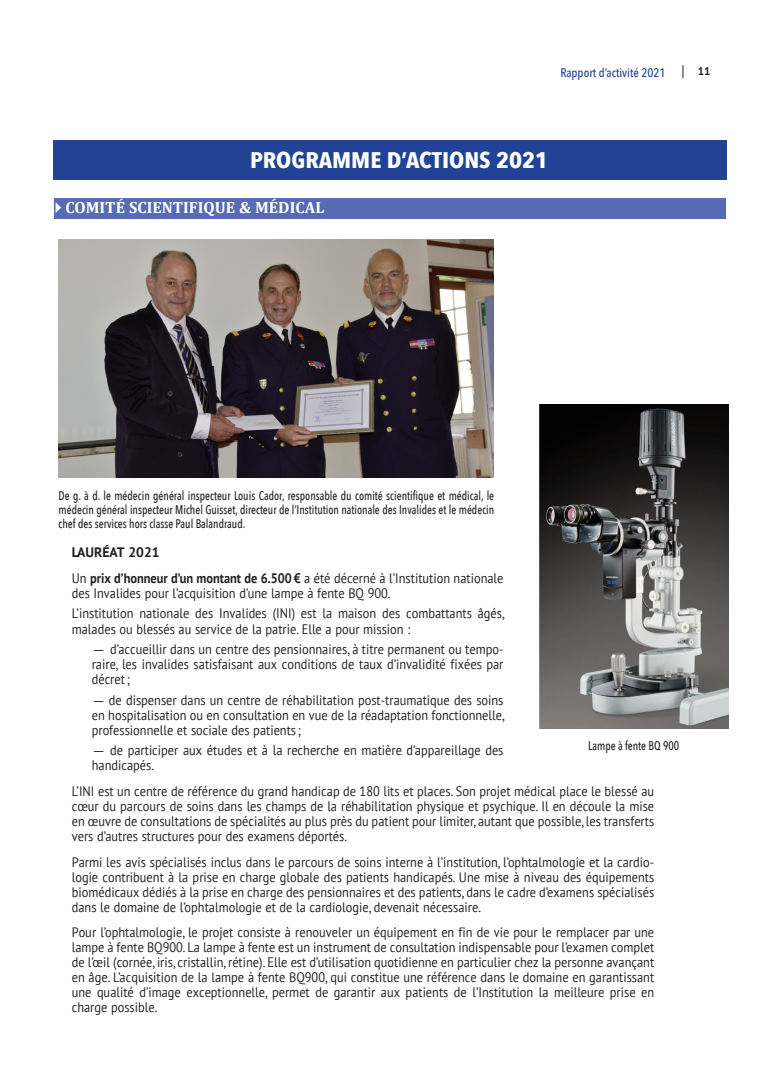
<style>
.page{position:relative;width:780px;height:1088px;background:#fff}
.page>*{position:absolute;margin:0;border:0;box-sizing:border-box;transform-origin:0 0}
.t1{font:700 22.5px "Avenir Next Condensed";color:#fff;scale:1.1 1}
.t2{font:700 16.25px "Cambria";color:#fff}
.t3{font:13.75px/15px "PT Sans";color:#231f20;text-align:justify;scale:.9 1}
.t4{font:700 13.75px "PT Sans";color:#231f20}
.t5{font:500 12.5px/13.8px "Avenir Next Condensed";color:#231f20;text-align:justify;scale:.9 1}
.t6{font:500 12.5px "Avenir Next Condensed";color:#214295}
.t7{font:700 11.25px "PT Sans";color:#231f20}
.s1{font-weight:700}
.s2{font-family:"Helvetica";font-size:12.5px}
</style>
<div class="page">
<svg style="left:682px;top:65px;width:1px;height:13px"></svg>
<img style="left:539px;top:404px;width:189px;height:325px">
<img style="left:59px;top:239px;width:434px;height:239px">
<div style="left:54px;top:198px;width:671px;height:20px;background:#556bb3"></div>
<div style="left:53px;top:141px;width:673px;height:39px;background:#214295"></div>
<p class="t6" style="left:560px;top:64px;width:107px">Rapport d’activité 2021</p>
<p class="t7" style="left:697px;top:65px;width:14px">11</p>
<p class="t1" style="left:250px;top:145px;width:272px">PROGRAMME D’ACTIONS 2021</p>
<p class="t2" style="left:65px;top:197px;width:260px">COMITÉ SCIENTIFIQUE &amp; MÉDICAL</p>
<p class="t5" style="left:59px;top:489px;width:485px">De g. à d. le médecin général inspecteur Louis Cador, responsable du comité scientifique et médical, le médecin général inspecteur Michel Guisset, directeur de l’Institution nationale des Invalides et le médecin chef des services hors classe Paul Balandraud.</p>
<p class="t4" style="left:72px;top:545px;width:89px">LAURÉAT 2021</p>
<p class="t3" style="left:72px;top:571px;width:481px">Un <span class="s1">prix d’honneur d’un montant de 6.500€</span> a été décerné à l’Institution nationale des Invalides pour l’acquisition d’une lampe à fente BQ 900.</p>
<p class="t3" style="left:72px;top:607px;width:482px">L’institution nationale des Invalides (INI) est la maison des combattants âgés, malades ou blessés au service de la patrie. Elle a pour mission :</p>
<p class="t3" style="left:92px;top:642px;width:459px"><span class="s2">—</span> d’accueillir dans un centre des pensionnaires, à titre permanent ou tempo&shy;raire, les invalides satisfaisant aux conditions de taux d’invalidité fixées par décret;</p>
<p class="t3" style="left:92px;top:693px;width:460px"><span class="s2">—</span> de dispenser dans un centre de réhabilitation post-traumatique des soins en hospitalisation ou en consultation en vue de la réadaptation fonctionnelle, professionnelle et sociale des patients ;</p>
<p class="t3" style="left:92px;top:743px;width:459px"><span class="s2">—</span> de participer aux études et à la recherche en matière d’appareillage des handicapés.</p>
<p class="t3" style="left:72px;top:784px;width:648px">L’INI est un centre de référence du grand handicap de 180 lits et places. Son projet médical place le blessé au cœur du parcours de soins dans les champs de la réhabilitation physique et psychique. Il en découle la mise en œuvre de consultations de spécialités au plus près du patient pour limiter, autant que possible, les transferts vers d’autres structures pour des examens déportés.</p>
<p class="t3" style="left:72px;top:855px;width:648px">Parmi les avis spécialisés inclus dans le parcours de soins interne à l’institution, l’ophtalmologie et la cardio&shy;logie contribuent à la prise en charge globale des patients handicapés. Une mise à niveau des équipements biomédicaux dédiés à la prise en charge des pensionnaires et des patients, dans le cadre d’examens spécialisés dans le domaine de l’ophtalmologie et de la cardiologie, devenait nécessaire.</p>
<p class="t3" style="left:72px;top:925px;width:648px">Pour l’ophtalmologie, le projet consiste à renouveler un équipement en fin de vie pour le remplacer par une lampe à fente BQ900. La lampe à fente est un instrument de consultation indispensable pour l’examen complet de l’œil (cornée, iris, cristallin, rétine). Elle est d’utilisation quotidienne en particulier chez la personne avançant en âge. L’acquisition de la lampe à fente BQ900, qui constitue une référence dans le domaine en garantissant une qualité d’image exceptionnelle, permet de garantir aux patients de l’Institution la meilleure prise en charge possible.</p>
<p class="t5" style="left:588px;top:739px;width:103px">Lampe à fente BQ 900</p>
</div>
